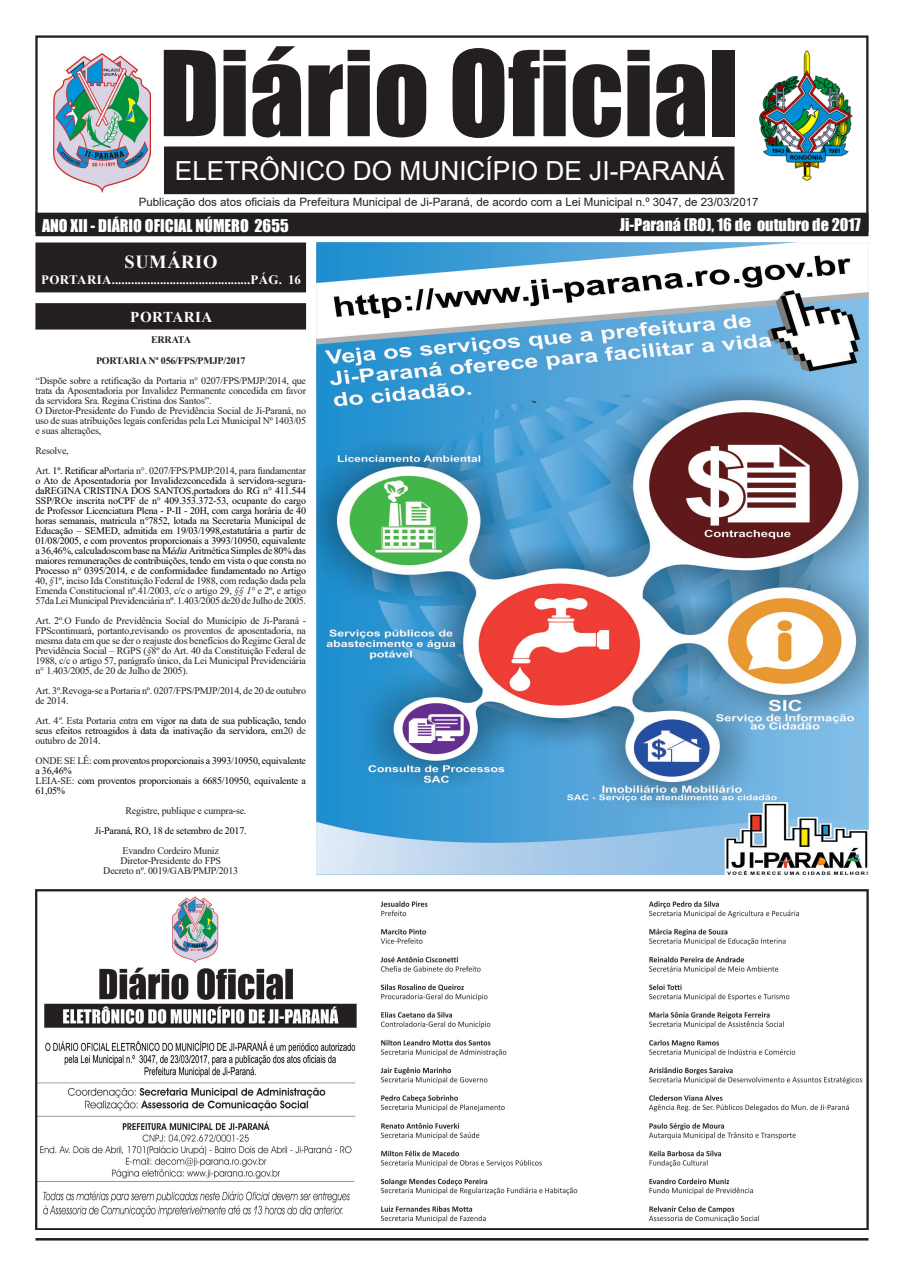
<style>
.page{position:relative;width:904px;height:1276px;background:#fff}
.page>*{position:absolute;margin:0;border:0;box-sizing:border-box;transform-origin:0 0}
.t1{font:109.12px "Impact";color:#231f20}
.t2{font:26.25px "Arial";color:#fff}
.Título{font:700 18.38px "Times New Roman";letter-spacing:.035em;color:#fff}
.t3{font:16.12px "Impact";color:#fff}
.t4{font:700 15px "Times New Roman";letter-spacing:.035em;color:#fff}
.Título-2{font:700 12.88px "Times New Roman";letter-spacing:.035em;color:#fff}
.t5{font:11.5px "Arial";color:#231f20}
.Edital{font:10px/10px "Times New Roman";letter-spacing:-.02em;color:#000;text-align:justify}
.Edital-2{font:10px/10px "Times New Roman";letter-spacing:-.02em;color:#231f20;text-align:justify}
.Edital-3{font:700 10px "Times New Roman";letter-spacing:-.02em;color:#231f20}
.s1{color:#231f20}
.s2{font-style:italic}
.s3{font-style:italic;color:#231f20}
</style>
<div class="page">
<div style="left:35px;top:35px;width:833px;height:197px;border:2px solid #231f20"></div>
<div style="left:165px;top:147px;width:569px;height:47px;background:#231f20"></div>
<div style="left:164px;top:146px;width:570px;height:48px;border:1px solid #231f20"></div>
<img style="left:53px;top:54px;width:98px;height:138px">
<img style="left:759px;top:50px;width:93px;height:131px">
<hr style="left:35px;top:1238px;width:833px;height:2px;background:#231f20">
<div style="left:36px;top:213px;width:832px;height:23px;background:#231f20"></div>
<div style="left:36px;top:243px;width:269px;height:49px;background:#231f20"></div>
<div style="left:35px;top:242px;width:271px;height:50px;border:1px solid #231f20"></div>
<div style="left:38px;top:305px;width:266px;height:22px;background:#231f20"></div>
<div style="left:35px;top:303px;width:271px;height:26px;border:5px solid #231f20"></div>
<img style="left:35px;top:890px;width:833px;height:340px">
<img style="left:317px;top:242px;width:551px;height:632px">
<p class="t1" style="left:159px;top:9px;width:580px">Diário Oficial</p>
<p class="t2" style="left:175px;top:152px;width:551px">ELETRÔNICO DO MUNICÍPIO DE JI-PARANÁ</p>
<p class="t5" style="left:139px;top:194px;width:621px">Publicação dos atos oficiais da Prefeitura Municipal de Ji-Paraná, de acordo com a Lei Municipal n.º 3047, de 23/03/2017</p>
<p class="t3" style="left:42px;top:213px;width:248px">ANO XII - DIÁRIO OFICIAL NÚMERO 2655</p>
<p class="t3" style="left:619px;top:212px;width:243px">Ji-Paraná (RO), 16 de outubro de 2017</p>
<p class="Título" style="left:124px;top:248px;width:94px">SUMÁRIO</p>
<p class="Título-2" style="left:41px;top:270px;width:261px">PORTARIA...........................................PÁG. 16</p>
<p class="t4" style="left:130px;top:306px;width:84px">PORTARIA</p>
<p class="Edital-3" style="left:151px;top:333px;width:41px">ERRATA</p>
<p class="Edital-3" style="left:96px;top:353px;width:151px">PORTARIA Nº 056/FPS/PMJP/2017</p>
<p class="Edital-2" style="left:35px;top:375px;width:272px">“Dispõe sobre a retificação da Portaria n° 0207/FPS/PMJP/2014, que trata da Aposentadoria por Invalidez Permanente concedida em favor da servidora Sra. Regina Cristina dos Santos”.</p>
<p class="Edital-2" style="left:35px;top:405px;width:272px">O Diretor-Presidente do Fundo de Previdência Social de Ji-Paraná, no uso de suas atribuições legais conferidas pela Lei Municipal Nº 1403/05 e suas alterações,</p>
<p class="Edital-2" style="left:35px;top:445px;width:35px">Resolve,</p>
<p class="Edital" style="left:35px;top:465px;width:272px"><span class="s1">Art.</span> 1º. Retificar a<span class="s1">Portaria n°. 0207/FPS/PMJP/2014, para fundamentar </span>o Ato de Aposentadoria por Invalidezconcedida à servidora-segura&shy;daREGINA CRISTINA DOS SANTOS<span class="s1">,</span>portadora do RG n° 411.544<br>SSP/ROe inscrita noCPF de n° 409.353.372-53, ocupante do cargo de Professor Licenciatura Plena - P-II - 20H, com carga horária de 40 horas semanais, matricula n<span class="s2">°</span>7852, lotada na Secretaria Municipal de Educação – SEMED, admitida em 19/03/1998,estatutária a partir de 01/08/2005, e com proventos proporcionais a 3993/10950, equivalente a 36,46%, calculadoscom base na M<span class="s2">édia</span> Aritmética Simples de 80% das maiores remunerações de contribuições, tendo em vista o que consta no Processo n° 0395/2014, e de conformidadee fundamentado no Artigo <span class="s1">40,</span> <span class="s3">§</span><span class="s1">1º, inciso Ida Constituição Federal de 1988, com redação dada pela Emenda Constitucional nº.41/2003, c/c o artigo 29,</span> <span class="s3">§§ 1°</span> <span class="s1">e 2º, e artigo 57da Lei Municipal Previdenciária nº. 1.403/2005 de20 de Julho de 2005.</span></p>
<p class="Edital-2" style="left:35px;top:615px;width:272px">Art. 2º.O Fundo de Previdência Social do Município de Ji-Paraná - FPScontinuará, portanto,revisando os proventos de aposentadoria, na mesma data em que se der o reajuste dos benefícios do Regime Geral de Previdência Social – RGPS (<span class="s2">§</span>8º do Art. 40 da Constituição Federal de 1988, c/c o artigo 57, parágrafo único, da Lei Municipal Previdenciária n° 1.403/2005, de 20 de Julho de 2005).</p>
<p class="Edital-2" style="left:35px;top:685px;width:272px">Art. 3º.Revoga-se a Portaria nº. 0207/FPS/PMJP/2014, de 20 de outubro de 2014.</p>
<p class="Edital" style="left:35px;top:715px;width:272px"><span class="s1">Art. 4</span><span class="s3">º</span><span class="s1">. Esta Portaria entra</span> em vigor na data de sua publicação, tendo seus efeitos retroagidos à data da inativação da servidora, em<span class="s1">20 de outubro de 2014</span>.</p>
<p class="Edital" style="left:35px;top:755px;width:272px"><span class="s1">ONDE SE LÊ:</span> com proventos proporcionais a 3993/10950, equivalente a 36,46%</p>
<p class="Edital" style="left:35px;top:775px;width:272px"><span class="s1">LEIA-SE:</span> com proventos proporcionais a 6685/10950, equivalente a<br>61,05%</p>
<p class="Edital-2" style="left:125px;top:805px;width:122px">Registre, publique e cumpra-se.</p>
<p class="Edital" style="left:95px;top:825px;width:153px">Ji-Paraná, RO, 18 de setembro de 2017.</p>
<p class="Edital-2" style="left:123px;top:845px;width:98px">Evandro Cordeiro Muniz</p>
<p class="Edital-2" style="left:120px;top:855px;width:102px">Diretor-Presidente do FPS</p>
<p class="Edital-2" style="left:103px;top:865px;width:136px">Decreto nº. 0019/GAB/PMJP/2013</p>
</div>
